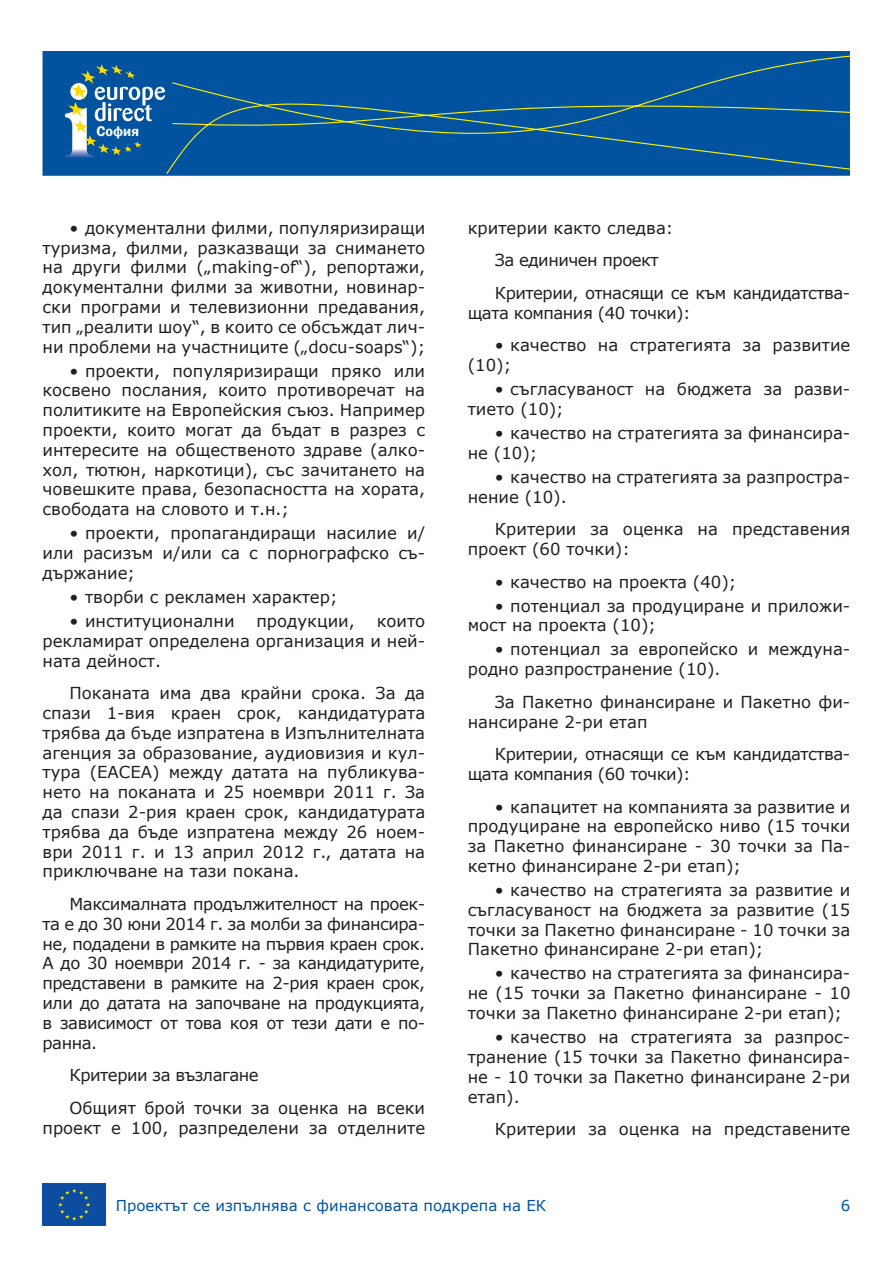
<style>
.page{position:relative;width:893px;height:1263px;background:#fff}
.page>*{position:absolute;margin:0;border:0;box-sizing:border-box;transform-origin:0 0}
.t1{font:16.5px/19.8px "Verdana";color:#231f20;text-align:justify}
.t2{font:16.5px/32.5px "Verdana";letter-spacing:-.03em;color:#231f20}
.t3{font:15px "Verdana";color:#0153a0}
.t4{font:600 14.25px "Franklin Gothic";color:#fff}
</style>
<div class="page">
<div style="left:43px;top:51px;width:807px;height:125px;background:#0153a0"></div>
<svg style="left:128px;top:55px;width:722px;height:121px"></svg>
<div style="left:57px;top:57px;width:115px;height:110px;background:#0153a0;border-radius:10px"></div>
<svg style="left:65px;top:64px;width:100px;height:94px"></svg>
<div style="left:43px;top:1183px;width:63px;height:43px;background:#0d4da1"></div>
<svg style="left:58px;top:1189px;width:32px;height:31px"></svg>
<p class="t4" style="left:96px;top:123px;width:44px">София</p>
<p class="t1" style="left:43px;top:218px;width:384px;text-indent:27px">• документални филми, популяризиращи туризма, филми, разказващи за снимането на други филми („making-of“), репортажи, документални филми за животни, новинар&shy;ски програми и телевизионни предавания, тип „реалити шоу“, в които се обсъждат лич&shy;ни проблеми на участниците („docu-soaps“);</p>
<p class="t1" style="left:43px;top:361px;width:384px;text-indent:27px">• проекти, популяризиращи пряко или косвено послания, които противоречат на политиките на Европейския съюз. Например проекти, които могат да бъдат в разрез с интересите на общественото здраве (алко&shy;хол, тютюн, наркотици), със зачитането на човешките права, безопасността на хората, свободата на словото и т.н.;</p>
<p class="t1" style="left:43px;top:523px;width:384px;text-indent:27px">• проекти, пропагандиращи насилие и/ или расизъм и/или са с порнографско съ&shy;държание;</p>
<p class="t1" style="left:70px;top:587px;width:270px">• творби с рекламен характер;</p>
<p class="t1" style="left:70px;top:611px;width:167px">• институционални</p>
<p class="t1" style="left:256px;top:611px;width:100px">продукции,</p>
<p class="t1" style="left:43px;top:611px;width:384px;text-indent:334px">които рекламират определена организация и ней&shy;ната дейност.</p>
<p class="t1" style="left:43px;top:683px;width:384px;text-indent:27px">Поканата има два крайни срока. За да спази 1-вия краен срок, кандидатурата трябва да бъде изпратена в Изпълнителната агенция за образование, аудиовизия и кул&shy;тура (EACEA) между датата на публикува&shy;нето на поканата и 25 ноември 2011 г. За да спази 2-рия краен срок, кандидатурата трябва да бъде изпратена между 26 ноем&shy;ври 2011 г. и 13 април 2012 г., датата на приключване на тази покана.</p>
<p class="t1" style="left:43px;top:894px;width:384px;text-indent:27px">Максималната продължителност на проек&shy;та е до 30 юни 2014 г. за молби за финансира&shy;не, подадени в рамките на първия краен срок.<br>А до 30 ноември 2014 г. - за кандидатурите, представени в рамките на 2-рия краен срок, или до датата на започване на продукцията, в зависимост от това коя от тези дати е по&shy;ранна.</p>
<p class="t1" style="left:70px;top:1059px;width:357px;line-height:32.5px">Критерии за възлагане<br>Общият брой точки за оценка на всеки</p>
<p class="t1" style="left:43px;top:1117px;width:384px">проект е 100, разпределени за отделните</p>
<p class="t2" style="left:495px;top:211px;width:357px;text-indent:-27px">критерии както следва:<br>За единичен проект<br>Критерии, отнасящи се към кандидатства-</p>
<p class="t2" style="left:468px;top:296px;width:224px">щата компания (40 точки):</p>
<p class="t1" style="left:468px;top:335px;width:384px;text-indent:27px">• качество на стратегията за развитие (10);</p>
<p class="t1" style="left:468px;top:379px;width:384px;text-indent:27px">• съгласуваност на бюджета за разви&shy;тието (10);</p>
<p class="t1" style="left:468px;top:423px;width:384px;text-indent:27px">• качество на стратегията за финансира&shy;не (10);</p>
<p class="t1" style="left:468px;top:467px;width:384px;text-indent:27px">• качество на стратегията за разпростра&shy;нение (10).</p>
<p class="t1" style="left:468px;top:519px;width:384px;text-indent:27px">Критерии за оценка на представения проект (60 точки):</p>
<p class="t1" style="left:495px;top:571px;width:243px">• качество на проекта (40);</p>
<p class="t1" style="left:468px;top:595px;width:384px;text-indent:27px">• потенциал за продуциране и приложи&shy;мост на проекта (10);</p>
<p class="t1" style="left:468px;top:639px;width:384px;text-indent:27px">• потенциал за европейско и междуна&shy;родно разпространение (10).</p>
<p class="t1" style="left:468px;top:692px;width:384px;text-indent:27px">За Пакетно финансиране и Пакетно фи&shy;нансиране 2-ри етап</p>
<p class="t2" style="left:468px;top:744px;width:384px;line-height:19.8px;text-indent:27px">Критерии, отнасящи се към кандидатства&shy;щата компания (60 точки):</p>
<p class="t1" style="left:468px;top:796px;width:384px;text-indent:27px">• капацитет на компанията за развитие и продуциране на европейско ниво (15 точки за Пакетно финансиране - 30 точки за Па&shy;кетно финансиране 2-ри етап);</p>
<p class="t1" style="left:468px;top:880px;width:384px;text-indent:27px">• качество на стратегията за развитие и съгласуваност на бюджета за развитие (15 точки за Пакетно финансиране - 10 точки за Пакетно финансиране 2-ри етап);</p>
<p class="t1" style="left:468px;top:963px;width:384px;text-indent:27px">• качество на стратегията за финансира&shy;не (15 точки за Пакетно финансиране - 10 точки за Пакетно финансиране 2-ри етап);</p>
<p class="t1" style="left:468px;top:1027px;width:384px;text-indent:27px">• качество на стратегията за разпрос&shy;транение (15 точки за Пакетно финансира&shy;не - 10 точки за Пакетно финансиране 2-ри етап).</p>
<p class="t1" style="left:495px;top:1119px;width:357px">Критерии за оценка на представените</p>
<p class="t3" style="left:116px;top:1195px;width:432px">Проектът се изпълнява с финансовата подкрепа на ЕК</p>
<p class="t3" style="left:841px;top:1195px;width:11px">6</p>
</div>
